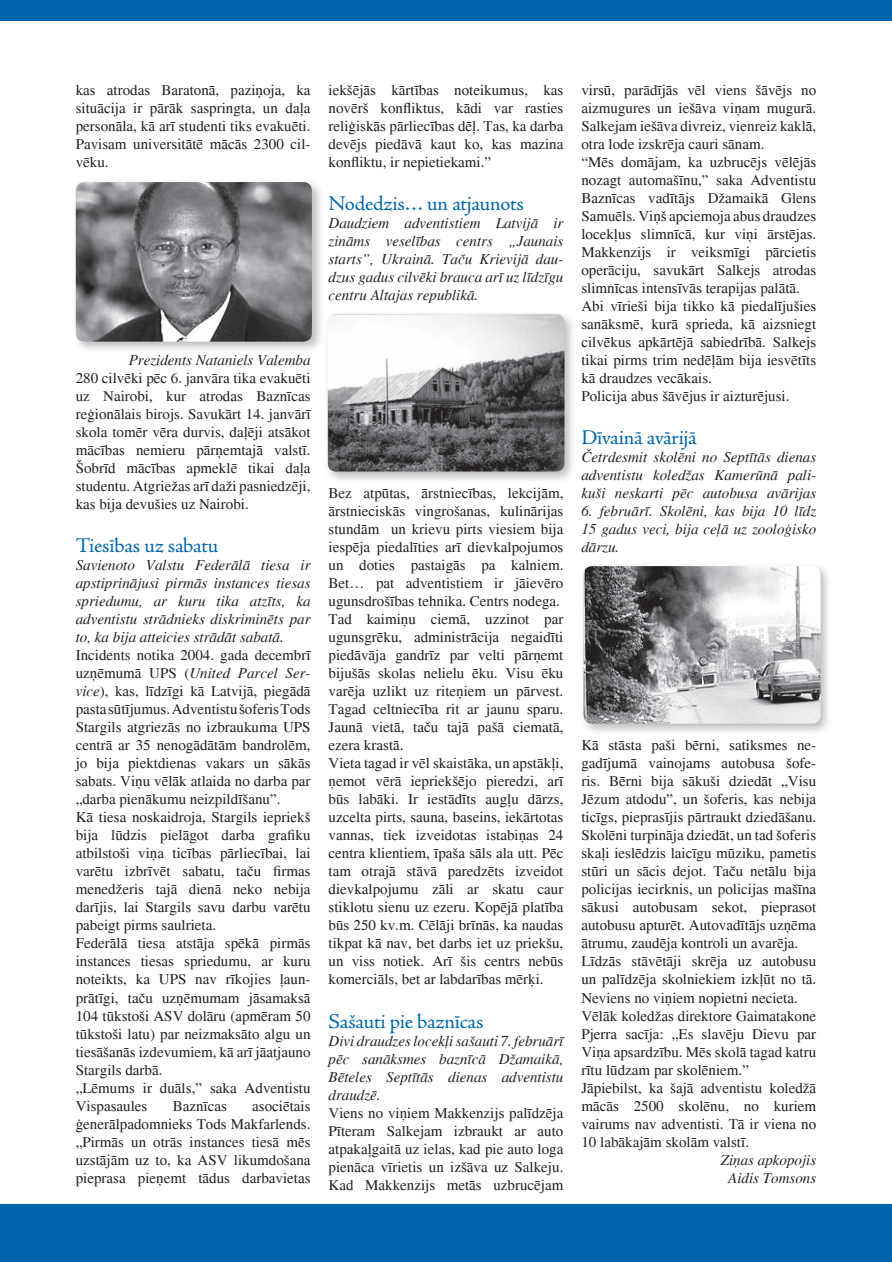
<style>
.page{position:relative;width:892px;height:1262px;background:#fff}
.page>*{position:absolute;margin:0;border:0;box-sizing:border-box;transform-origin:0 0}
.t1{font:21px "Adobe Jenson Pro";letter-spacing:-.015em;color:#0067aa}
.t2{font:15px/18px "Times";color:#231f20;text-align:justify}
.t3{font:italic 15px/18px "Times";color:#231f20;text-align:justify}
.s1{font-style:italic}
</style>
<div class="page">
<div style="left:0;top:1203px;width:891px;height:58px;background:#0067aa"></div>
<div style="left:0;top:0;width:891px;height:21px;background:#0067aa"></div>
<div style="left:322px;top:309px;width:255px;height:175px;background:#231f20;opacity:.3"></div>
<img style="left:327px;top:314px;width:237px;height:157px;border-radius:9px">
<div style="left:71px;top:177px;width:255px;height:177px;background:#231f20;opacity:.3"></div>
<img style="left:76px;top:182px;width:236px;height:159px;border-radius:9px">
<div style="left:578px;top:561px;width:255px;height:175px;background:#231f20;opacity:.3"></div>
<img style="left:583px;top:566px;width:236px;height:157px;border-radius:9px">
<p class="t2" style="left:76px;top:81px;width:236px">kas atrodas Baratonā, paziņoja, ka situācija ir pārāk saspringta, un daļa personāla, kā arī studenti tiks evakuēti.<br>Pavisam universitātē mācās 2300 cil&shy;vēku.</p>
<p class="t2" style="left:328px;top:81px;width:236px">iekšējās kārtības noteikumus, kas novērš konfliktus, kādi var rasties reliģiskās pārliecības dēļ. Tas, ka darba devējs piedāvā kaut ko, kas mazina konfliktu, ir nepietiekami.”</p>
<h1 class="t1" style="left:328px;top:191px;width:197px">Nodedzis… un atjaunots</h1>
<p class="t3" style="left:328px;top:214px;width:236px">Daudziem adventistiem Latvijā ir zināms veselības centrs „Jaunais starts”, Ukrainā. Taču Krievijā dau&shy;dzus gadus cilvēki brauca arī uz līdzīgu centru Altajas republikā.</p>
<p class="t3" style="left:129px;top:351px;width:183px">Prezidents Nataniels Valemba</p>
<p class="t2" style="left:76px;top:369px;width:236px">280 cilvēki pēc 6. janvāra tika evakuēti uz Nairobi, kur atrodas Baznīcas reģionālais birojs. Savukārt 14. janvārī skola tomēr vēra durvis, daļēji atsākot mācības nemieru pārņemtajā valstī.<br>Šobrīd mācības apmeklē tikai daļa studentu. Atgriežas arī daži pasniedzēji, kas bija devušies uz Nairobi.</p>
<h1 class="t1" style="left:76px;top:533px;width:144px">Tiesības uz sabatu</h1>
<p class="t3" style="left:76px;top:556px;width:236px">Savienoto Valstu Federālā tiesa ir apstiprinājusi pirmās instances tiesas spriedumu, ar kuru tika atzīts, ka adventistu strādnieks diskriminēts par to, ka bija atteicies strādāt sabatā.</p>
<p class="t2" style="left:76px;top:646px;width:236px;text-align:left">Incidents notika 2004. gada decembrī uzņēmumā UPS (<span class="s1">United Parcel Ser&shy;vice</span>), kas, līdzīgi kā Latvijā, piegādā pasta sūtījumus. Adventistu šoferis Tods Stargils atgriezās no izbraukuma UPS centrā ar 35 nenogādātām bandrolēm, jo bija piektdienas vakars un sākās sabats. Viņu vēlāk atlaida no darba par „darba pienākumu neizpildīšanu”.<br>Kā tiesa noskaidroja, Stargils iepriekš bija lūdzis pielāgot darba grafiku atbilstoši viņa ticības pārliecībai, lai varētu izbrīvēt sabatu, taču firmas menedžeris tajā dienā neko nebija darījis, lai Stargils savu darbu varētu pabeigt pirms saulrieta.<br>Federālā tiesa atstāja spēkā pirmās instances tiesas spriedumu, ar kuru noteikts, ka UPS nav rīkojies ļaun&shy;prātīgi, taču uzņēmumam jāsamaksā 104 tūkstoši ASV dolāru (apmēram 50 tūkstoši latu) par neizmaksāto algu un tiesāšanās izdevumiem, kā arī jāatjauno Stargils darbā.<br>„Lēmums ir duāls,” saka Adventistu Vispasaules</p>
<p class="t2" style="left:76px;top:1096px;width:236px;text-indent:176px">asociētais ģenerālpadomnieks Tods Makfarlends. „Pirmās un otrās instan-ces tiesā mēs uzstājām uz to, ka ASV likumdošana pieprasa pieņemt tādus darbavietas</p>
<p class="t2" style="left:173px;top:1096px;width:56px">Baznīcas</p>
<p class="t2" style="left:328px;top:484px;width:236px;text-align:left">Bez atpūtas, ārstniecības, lekcijām, ārstnieciskās vingrošanas, kulinārijas stundām un krievu pirts viesiem bija iespēja piedalīties arī dievkalpojumos un doties pastaigās pa kalniem.<br>Bet… pat adventistiem ir jāievēro ugunsdrošības tehnika. Centrs nodega.<br>Tad kaimiņu ciemā, uzzinot par ugunsgrēku, administrācija negaidīti piedāvāja gandrīz par velti pārņemt bijušās skolas nelielu ēku. Visu ēku varēja uzlikt uz riteņiem un pārvest.<br>Tagad celtniecība rit ar jaunu sparu.<br>Jaunā vietā, taču tajā pašā ciematā, ezera krastā.<br>Vieta tagad ir vēl skaistāka, un apstākļi, ņemot vērā iepriekšējo pieredzi, arī būs labāki. Ir iestādīts augļu dārzs, uzcelta pirts, sauna, baseins, iekārtotas vannas, tiek izveidotas istabiņas 24 centra klientiem, īpaša sāls ala utt. Pēc tam otrajā stāvā paredzēts izveidot dievkalpojumu zāli ar skatu caur stiklotu sienu uz ezeru. Kopējā platība būs 250 kv.m. Cēlāji brīnās, ka naudas tikpat kā nav, bet darbs iet uz priekšu, un viss notiek. Arī šis centrs nebūs komerciāls, bet ar labdarības mērķi.</p>
<h1 class="t1" style="left:328px;top:1008px;width:156px">Sašauti pie baznīcas</h1>
<p class="t3" style="left:328px;top:1031px;width:236px">Divi draudzes locekļi sašauti 7. februārī pēc sanāksmes baznīcā Džamaikā, Bēteles Septītās dienas adventistu draudzē.</p>
<p class="t2" style="left:328px;top:1103px;width:236px">Viens no viņiem Makkenzijs palīdzēja Pīteram Salkejam izbraukt ar auto atpakaļgaitā uz ielas, kad pie auto loga pienāca vīrietis un izšāva uz Salkeju.<br>Kad Makkenzijs metās uzbrucējam</p>
<p class="t2" style="left:581px;top:81px;width:236px;text-align:left">virsū, parādījās vēl viens šāvējs no aizmugures un iešāva viņam mugurā.<br>Salkejam iešāva divreiz, vienreiz kaklā, otra lode izskrēja cauri sānam.<br>“Mēs domājam, ka uzbrucējs vēlējās nozagt automašīnu,” saka Adventistu Baznīcas vadītājs Džamaikā Glens Samuēls. Viņš apciemoja abus draudzes locekļus slimnīcā, kur viņi ārstējas.<br>Makkenzijs ir veiksmīgi pārcietis operāciju, savukārt Salkejs atrodas slimnīcas intensīvās terapijas palātā.<br>Abi vīrieši bija tikko kā piedalījušies sanāksmē, kurā sprieda, kā aizsniegt cilvēkus apkārtējā sabiedrībā. Salkejs tikai pirms trim nedēļām bija iesvētīts kā draudzes vecākais.<br>Policija abus šāvējus ir aizturējusi.</p>
<h1 class="t1" style="left:581px;top:425px;width:117px">Dīvainā avārijā</h1>
<p class="t3" style="left:581px;top:448px;width:236px">Četrdesmit skolēni no Septītās dienas adventistu koledžas Kamerūnā pali&shy;kuši neskarti pēc autobusa avārijas</p>
<p class="t3" style="left:581px;top:502px;width:236px">6. februārī. Skolēni, kas bija 10 līdz 15 gadus veci, bija ceļā uz zooloģisko dārzu.</p>
<p class="t2" style="left:581px;top:736px;width:236px;text-align:left">Kā stāsta paši bērni, satiksmes ne&shy;gadījumā vainojams autobusa šofe&shy;ris. Bērni bija sākuši dziedāt „Visu Jēzum atdodu”, un šoferis, kas nebija ticīgs, pieprasījis pārtraukt dziedāšanu.<br>Skolēni turpināja dziedāt, un tad šoferis skaļi ieslēdzis laicīgu mūziku, pametis stūri un sācis dejot. Taču netālu bija policijas iecirknis, un policijas mašīna sākusi autobusam sekot, pieprasot autobusu apturēt. Autovadītājs uzņē--ma ātrumu, zaudēja kontroli un avarēja.<br>Līdzās stāvētāji skrēja uz autobusu un palīdzēja skolniekiem izkļūt no tā.<br>Neviens no viņiem nopietni necieta.<br>Vēlāk koledžas direktore Gaimatakone Pjerra sacīja: „Es slavēju Dievu par Viņa apsardzību. Mēs skolā tagad katru rītu lūdzam par skolēniem.”<br>Jāpiebilst, ka šajā adventistu koledžā mācās 2500 skolēnu, no kuriem vairums nav adventisti. Tā ir viena no 10 labākajām skolām valstī.</p>
<p class="t3" style="left:720px;top:1150px;width:97px;text-align:center">Ziņas apkopojis<br>Aidis Tomsons</p>
</div>
